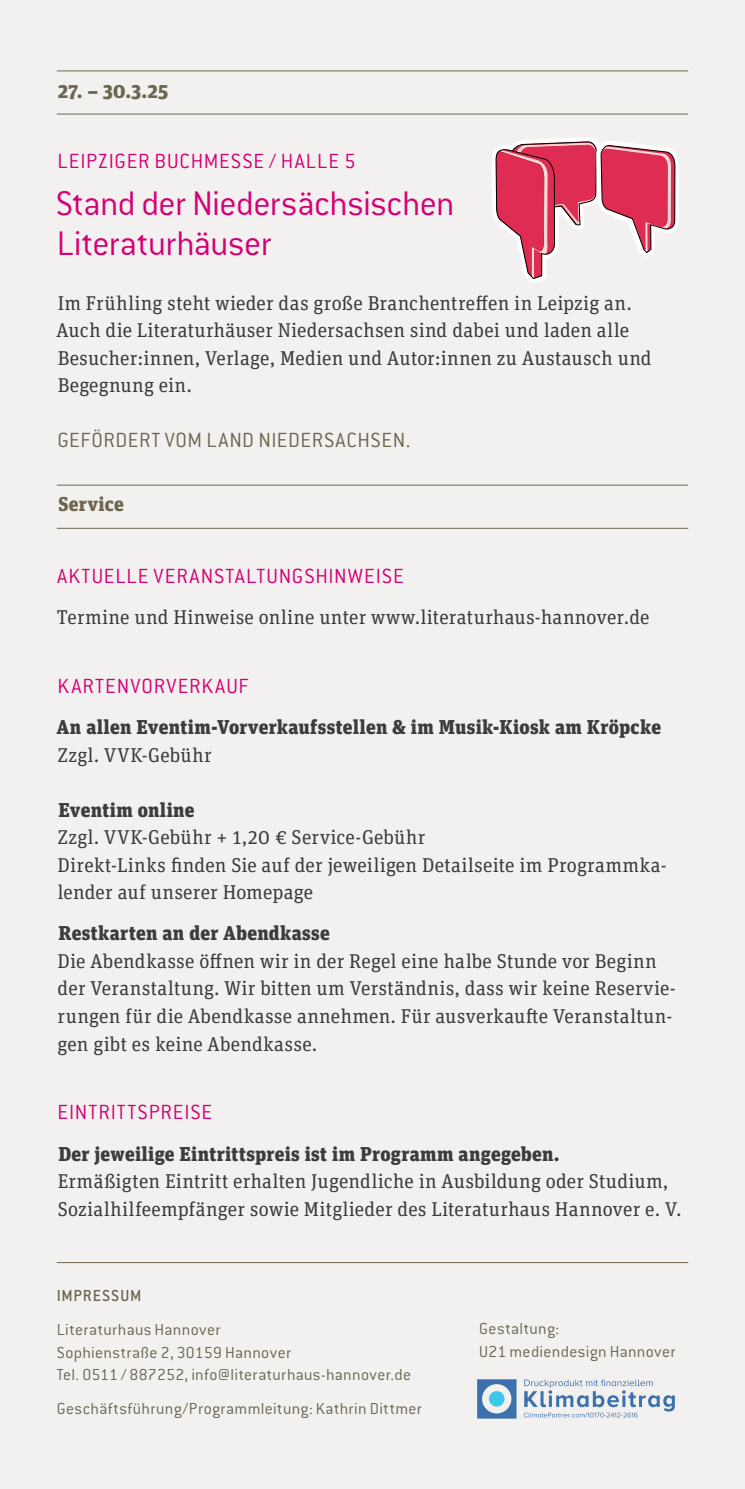
<style>
.page{position:relative;width:745px;height:1489px;background:#fff}
.page>*{position:absolute;margin:0;border:0;box-sizing:border-box;transform-origin:0 0}
.t1{font:300 37.5px/40px "Conduit ITC Std";letter-spacing:-.015em;color:#d50075}
.t2{font:300 22.5px "Conduit ITC Std";letter-spacing:.04em;color:#d50075}
.t3{font:300 22.5px "Conduit ITC Std";letter-spacing:.025em;color:#6d6550}
.t4{font:20px/27.5px "Unit Slab OT";letter-spacing:.01em;color:#3c3c3a}
.t5{font:900 20px "Unit Slab OT";letter-spacing:.015em;color:#3c3c3a}
.t6{font:900 20px "Unit Slab OT";letter-spacing:.015em;color:#6d6550}
.t7{font:300 17.5px/22.5px "Conduit ITC Std";letter-spacing:.02em;color:#6d6550}
.t8{font:500 17.5px "Conduit ITC Std";letter-spacing:.05em;color:#6d6550}
</style>
<div class="page">
<div style="left:0;top:0;width:744px;height:1488px;background:#f2f1ef"></div>
<hr style="left:57px;top:1261px;width:630px;height:1px;background:#6d6550">
<hr style="left:57px;top:70px;width:630px;height:1px;background:#6d6550">
<hr style="left:57px;top:484px;width:630px;height:1px;background:#6d6550">
<hr style="left:57px;top:114px;width:630px;height:1px;background:#6d6550">
<hr style="left:57px;top:528px;width:630px;height:1px;background:#6d6550">
<svg style="left:477px;top:1379px;width:39px;height:39px"></svg>
<svg style="left:488px;top:1390px;width:16px;height:16px"></svg>
<svg style="left:523px;top:1379px;width:151px;height:38px"></svg>
<svg style="left:492px;top:137px;width:186px;height:146px"></svg>
<p class="t6" style="left:58px;top:78px;width:112px">27. – 30.3.25</p>
<p class="t2" style="left:58px;top:147px;width:299px">LEIPZIGER BUCHMESSE / HALLE 5</p>
<h1 class="t1" style="left:56px;top:182px;width:400px">Stand der Niedersächsischen<br>Literaturhäuser</h1>
<p class="t4" style="left:56px;top:288px;width:596px">Im Frühling steht wieder das große Branchentreffen in Leipzig an.<br>Auch die Literaturhäuser Niedersachsen sind dabei und laden alle Besucher:innen, Verlage, Medien und Autor:innen zu Austausch und Begegnung ein.</p>
<p class="t3" style="left:57px;top:426px;width:354px">GEFÖRDERT VOM LAND NIEDERSACHSEN.</p>
<p class="t6" style="left:58px;top:491px;width:67px">Service</p>
<p class="t2" style="left:57px;top:562px;width:348px">AKTUELLE VERANSTALTUNGSHINWEISE</p>
<p class="t4" style="left:57px;top:603px;width:593px">Termine und Hinweise online unter www.literaturhaus-hannover.de</p>
<p class="t2" style="left:58px;top:672px;width:192px">KARTENVORVERKAUF</p>
<p class="t5" style="left:57px;top:714px;width:605px">An allen Eventim-Vorverkaufsstellen &amp; im Musik-Kiosk am Kröpcke</p>
<p class="t4" style="left:58px;top:740px;width:155px">Zzgl. VVK-Gebühr</p>
<p class="t5" style="left:58px;top:796px;width:138px">Eventim online</p>
<p class="t4" style="left:57px;top:823px;width:610px">Zzgl. VVK-Gebühr + 1,20 € Service-Gebühr<br>Direkt-Links finden Sie auf der jeweiligen Detailseite im Programmka&shy;lender auf unserer Homepage</p>
<p class="t5" style="left:58px;top:920px;width:273px">Restkarten an der Abendkasse</p>
<p class="t4" style="left:57px;top:946px;width:619px">Die Abendkasse öffnen wir in der Regel eine halbe Stunde vor Beginn der Veranstaltung. Wir bitten um Verständnis, dass wir keine Reservie&shy;rungen für die Abendkasse annehmen. Für ausverkaufte Veranstaltun&shy;gen gibt es keine Abendkasse.</p>
<p class="t2" style="left:58px;top:1098px;width:156px">EINTRITTSPREISE</p>
<p class="t5" style="left:58px;top:1140px;width:502px">Der jeweilige Eintrittspreis ist im Programm angegeben.</p>
<p class="t4" style="left:58px;top:1166px;width:625px">Ermäßigten Eintritt erhalten Jugendliche in Ausbildung oder Studium,<br>Sozialhilfeempfänger sowie Mitglieder des Literaturhaus Hannover e. V.</p>
<p class="t8" style="left:57px;top:1285px;width:86px">IMPRESSUM</p>
<p class="t7" style="left:57px;top:1317px;width:356px">Literaturhaus Hannover<br>Sophienstraße 2, 30159 Hannover<br>Tel. 0511 / 887252, info@literaturhaus-hannover.de</p>
<p class="t7" style="left:57px;top:1396px;width:366px">Geschäftsführung/Programmleitung: Kathrin Dittmer</p>
<p class="t7" style="left:479px;top:1316px;width:198px">Gestaltung:<br>U21 mediendesign Hannover</p>
</div>
